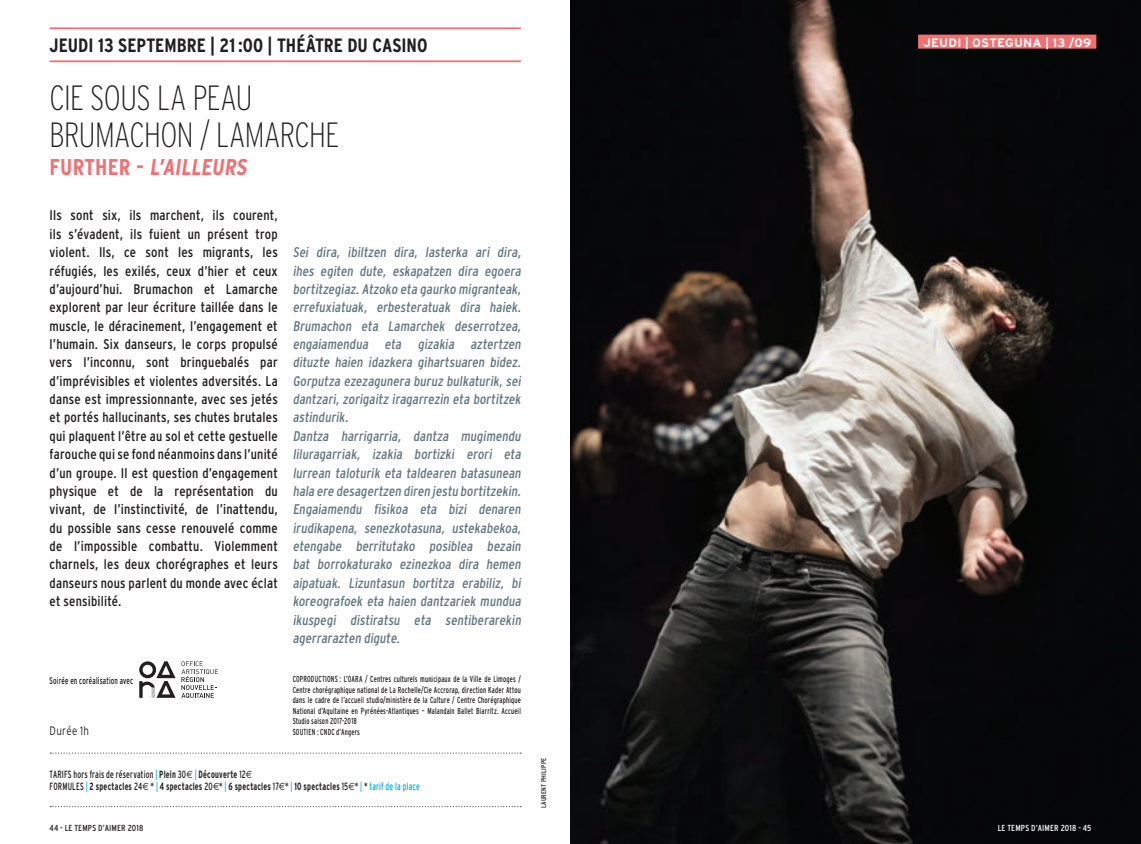
<style>
.page{position:relative;width:1141px;height:844px;background:#fff}
.page>*{position:absolute;margin:0;border:0;box-sizing:border-box;transform-origin:0 0}
._01-nom-Cie{font:200 condensed 35px/36.8px "Interstate";letter-spacing:-.015em;color:#231f20}
._01-TITRE-SPECTACLE{font:700 condensed 22.75px "Interstate";color:#f26f72}
._02-date-TA{font:700 condensed 19.25px "Interstate";color:#231f20}
._03-texte-fr{font:condensed 14px/18.4px "Interstate";letter-spacing:.015em;color:#231f20;text-align:justify}
._03-texte-bsk{font:condensed 14px/18.4px "Interstate";color:#647882;text-align:justify}
._02-dates-onglet{font:700 12.25px "Interstate";letter-spacing:.02em;color:#fff}
._04-durée{font:300 12.25px "Interstate";letter-spacing:.035em;color:#231f20;scale:.8 1}
._05-tarifs-TA{font:700 condensed 10.5px "Interstate";letter-spacing:.025em;color:#231f20;scale:.8 1}
._05-tarifs-TA-2{font:condensed 10.5px "Interstate";letter-spacing:.025em;color:#231f20;scale:.8 1}
._06-petites-infos{font:condensed 9.62px "Interstate";letter-spacing:.025em;color:#231f20;scale:.8 1}
._04-mentions_obligat{font:condensed 8.75px/10.5px "Interstate";letter-spacing:.025em;color:#231f20;text-align:justify;scale:.8 1}
._04-mentions_obligat-2{font:condensed 8.75px "Interstate";letter-spacing:.025em;color:#231f20}
._00-folio-TA{font:condensed 8.75px "Interstate";letter-spacing:.025em;color:#fff}
._06-crédit-TA{font:condensed 7px "Interstate";letter-spacing:.02em;color:#231f20}
.s1{color:#00aeef}
.s2{font-weight:700}
.s3{font-family:"Euro Sans";font-stretch:normal}
.s4{font-weight:400}
.s5{font-weight:400;color:#00aeef}
.s6{font-family:"Euro Sans";font-weight:400;font-stretch:normal}
</style>
<div class="page">
<img style="left:570px;top:0;width:571px;height:843px">
<div style="left:918px;top:35px;width:178px;height:14px;background:#f26f72"></div>
<hr style="left:50px;top:60px;width:471px;height:2px;background:#f26f72">
<hr style="left:50px;top:27px;width:471px;height:2px;background:#f26f72">
<svg style="left:139px;top:661px;width:79px;height:37px"></svg>
<svg style="left:50px;top:752px;width:471px;height:1px"></svg>
<svg style="left:50px;top:806px;width:471px;height:1px"></svg>
<p class="_02-date-TA" style="left:50px;top:35px;width:380px">JEUDI 13 SEPTEMBRE | 21:00 | THÉÂTRE DU CASINO</p>
<p class="_01-nom-Cie" style="left:50px;top:79px;width:291px">CIE SOUS LA PEAU<br>BRUMACHON / LAMARCHE</p>
<p class="_01-TITRE-SPECTACLE" style="left:50px;top:154px;width:202px">FU R TH ER - L’AILLEURS</p>
<p class="_03-texte-fr" style="left:50px;top:206px;width:230px">Ils sont six, ils marchent, ils courent, ils s’évadent, ils fuient un présent trop violent. Ils, ce sont les migrants, les réfugiés, les exilés, ceux d’hier et ceux d’aujourd’hui. Brumachon et Lamarche explorent par leur écriture taillée dans le muscle, le déracinement, l’engagement et l’humain. Six danseurs, le corps propulsé vers l’inconnu, sont bringuebalés par d’imprévisibles et violentes adversités. La danse est impressionnante, avec ses jetés et portés hallucinants, ses chutes brutales qui plaquent l’être au sol et cette gestuelle farouche qui se fond néanmoins dans l’unité d’un groupe. Il est question d’engagement physique et de la représentation du vivant, de l’instinctivité, de l’inattendu, du possible sans cesse renouvelé comme de l’impossible combattu. Violemment charnels, les deux chorégraphes et leurs danseurs nous parlent du monde avec éclat et sensibilité.</p>
<p class="_03-texte-bsk" style="left:293px;top:243px;width:232px">Sei dira, ibiltzen dira, lasterka ari dira, ihes egiten dute, eskapatzen dira egoera bortitzegiaz.Atzoko eta gaurko migranteak, errefuxiatuak, erbesteratuak dira haiek.<br>Brumachon eta Lamarchek deserrotzea, engaiamendua eta gizakia aztertzen dituzte haien idazkera gihartsuaren bidez.<br>Gorputza ezezagunera buruz bulkaturik, sei dantzari, zorigaitz iragarrezin eta bortitzek astindurik.</p>
<p class="_03-texte-bsk" style="left:293px;top:426px;width:232px">Dantza harrigarria, dantza mugimendu liluragarriak, izakia bortizki erori eta lurrean taloturik eta taldearen batasunean hala ere desagertzen diren jestu bortitzekin.<br>Engaiamendu fisikoa eta bizi denaren irudikapena, senezkotasuna, ustekabekoa, etengabe berritutako posiblea bezain bat borrokaturako ezinezkoa dira hemen aipatuak. Lizuntasun bortitza erabiliz, bi koreografoek eta haien dantzariek mundua ikuspegi distiratsu eta sentiberarekin agerrarazten digute.</p>
<p class="_06-petites-infos" style="left:50px;top:674px;width:106px">Soirée en coréalisation avec</p>
<p class="_04-durée" style="left:50px;top:723px;width:51px">Durée 1h</p>
<p class="_04-mentions_obligat" style="left:293px;top:673px;width:287px">COPRODUCTIONS : L’OARA / Centres culturels municipaux de la Ville de Limoges / Centre chorégraphique national de La Rochelle/Cie Accrorap, direction Kader Attou dans le cadre de l’accueil studio/ministère de la Culture / Centre Chorégraphique National d’Aquitaine en Pyrénées-Atlantiques – Malandain Ballet Biarritz. Accueil Studio saison 2017-2018</p>
<p class="_04-mentions_obligat" style="left:293px;top:726px;width:86px">SOUTIEN : CNDC d’Angers</p>
<p class="_05-tarifs-TA-2" style="left:50px;top:767px;width:255px">TARIFS hors frais de réservation <span class="s1">|</span> <span class="s2">Plein</span> 30<span class="s3">€</span> <span class="s1">|</span> <span class="s2">Découverte</span> 12<span class="s3">€</span></p>
<p class="_05-tarifs-TA" style="left:50px;top:780px;width:464px"><span class="s4">FORMULES</span> <span class="s5">|</span> 2 spectacles <span class="s4">24</span><span class="s6">€</span> <span class="s4">*</span> <span class="s5">|</span> 4 spectacles <span class="s4">20</span><span class="s6">€</span><span class="s4">*</span> <span class="s5">|</span> 6 spectacles <span class="s4">17</span><span class="s6">€</span><span class="s4">*</span> <span class="s5">|</span> 10 spectacles <span class="s4">15</span><span class="s6">€</span><span class="s4">*</span> <span class="s5">|</span> <span class="s4">*</span> <span class="s5">tarif de la place</span></p>
<p class="_06-crédit-TA" style="left:540px;top:808px;width:52px;rotate:-90deg">LAURENT PHILIPPE</p>
<p class="_02-dates-onglet" style="left:923px;top:35px;width:170px">JEUDI | OSTEGUNA | 13 /09</p>
<p class="_04-mentions_obligat-2" style="left:50px;top:823px;width:95px">44 - LE TEMPS D’AIMER 2018</p>
<p class="_00-folio-TA" style="left:998px;top:823px;width:95px">LE TEMPS D’AIMER 2018 - 45</p>
</div>
